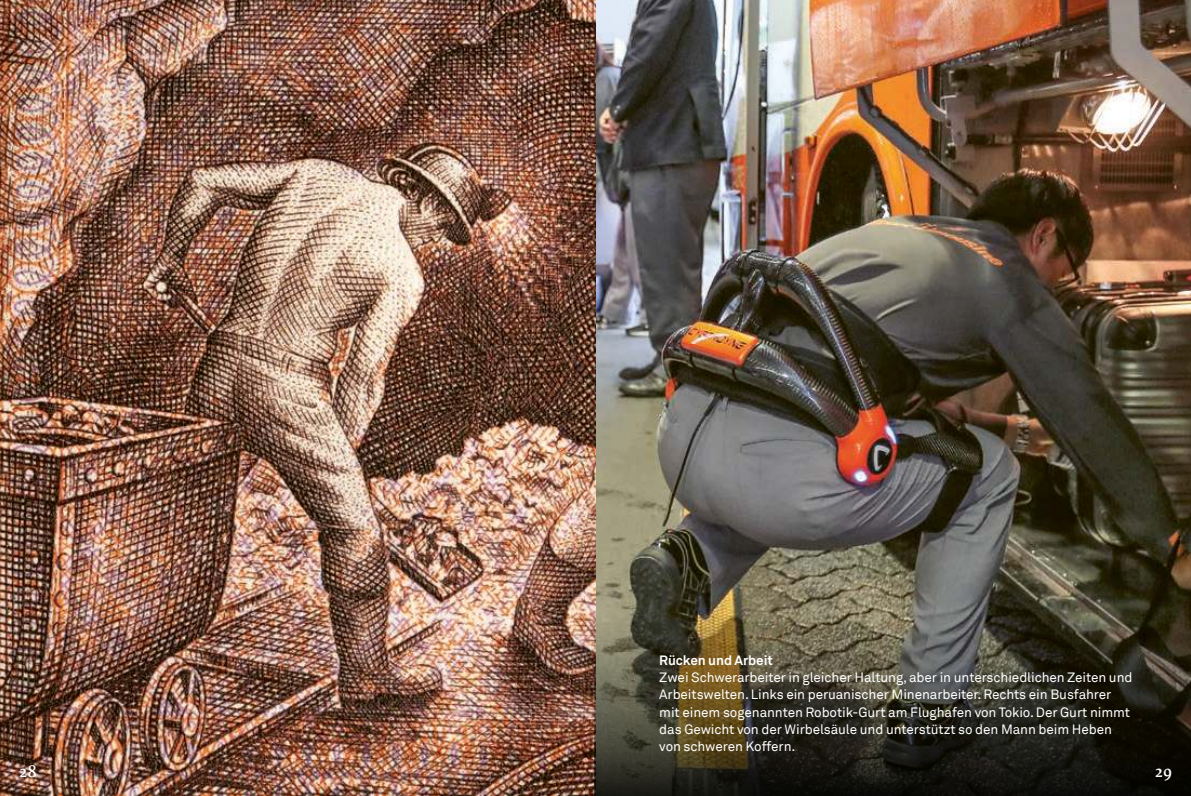
<style>
.page{position:relative;width:1191px;height:796px;background:#fff}
.page>*{position:absolute;margin:0;border:0;box-sizing:border-box;transform-origin:0 0}
.t1{font:600 18px "Proforma";color:#fff}
.t2{font:13.5px/17.2px "Akkurat Helsana";letter-spacing:-.005em;color:#fff}
.t3{font:700 13.5px "Akkurat Helsana";letter-spacing:-.005em;color:#fff}
</style>
<div class="page">
<img style="left:595px;top:0;width:595px;height:608px">
<img style="left:0;top:0;width:595px;height:795px">
<img style="left:594px;top:608px;width:596px;height:187px">
<p class="t3" style="left:659px;top:652px;width:115px">Rücken und Arbeit</p>
<p class="t2" style="left:659px;top:668px;width:475px">Zwei Schwerarbeiter in gleicher Haltung, aber in unterschiedlichen Zeiten und Arbeitswelten. Links ein peruanischer Minenarbeiter. Rechts ein Busfahrer mit einem sogenannten Robotik-Gurt am Flughafen von Tokio. Der Gurt nimmt das Gewicht von der Wirbelsäule und unterstützt so den Mann beim Heben von schweren Koffern.</p>
<h1 class="t1" style="left:19px;top:763px;width:19px">28</h1>
<h1 class="t1" style="left:1154px;top:763px;width:19px">29</h1>
</div>
